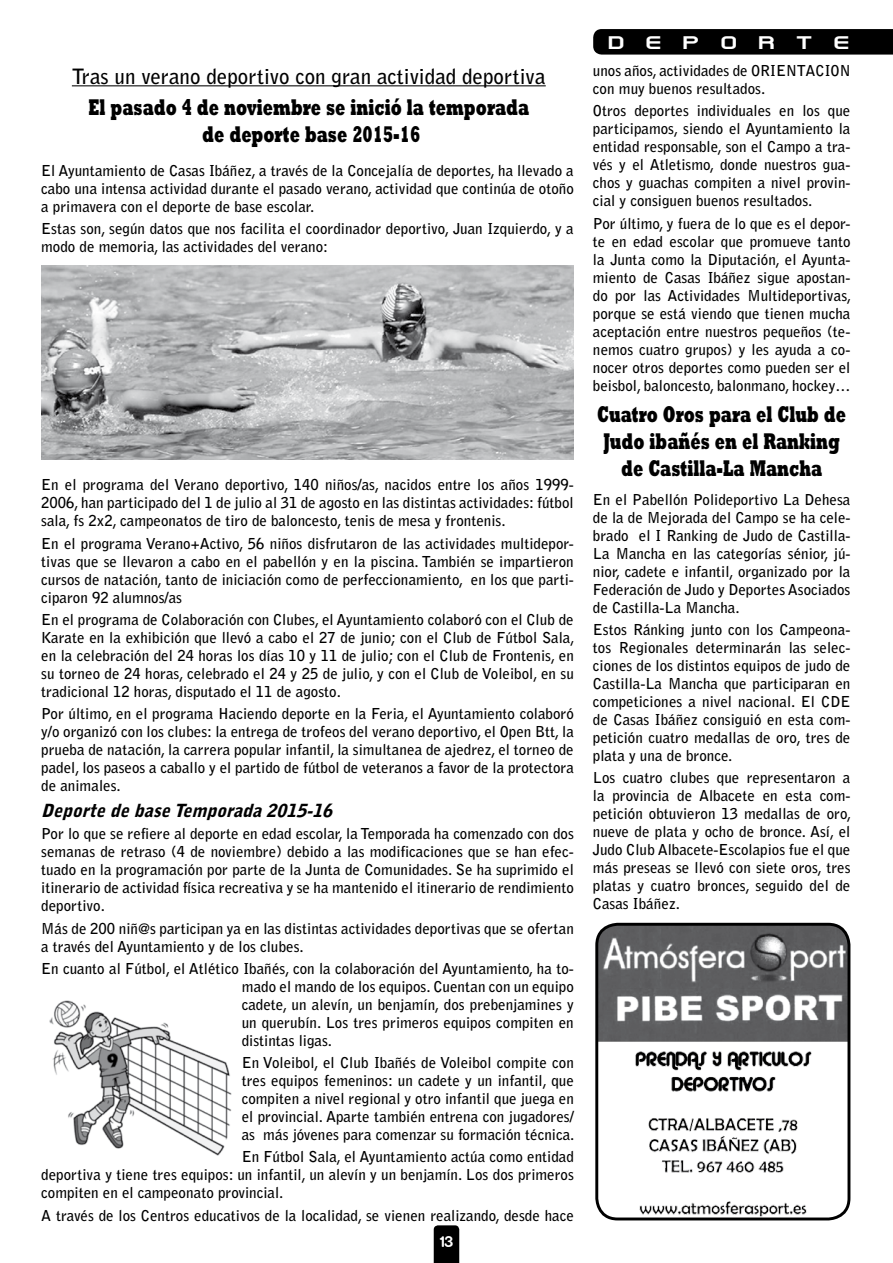
<style>
.page{position:relative;width:893px;height:1263px;background:#fff}
.page>*{position:absolute;margin:0;border:0;box-sizing:border-box;transform-origin:0 0}
.t1{font:24.75px "Empire Builder Document";letter-spacing:.62em;color:#fff;scale:1.27 1}
.t2{font:800 23.1px/27px "Rockwell";color:#000;text-align:center;scale:.64 1}
.t3{font:700 21px "Bell Gothic Std";color:#000}
.t4{font:italic 900 18px "Bell Gothic Std";color:#000}
.t5{font:700 15px/18px "Bell Gothic Std";color:#000;text-align:justify}
.t6{font:700 13.5px "Rocko FLF";color:#fff}
</style>
<div class="page">
<svg style="left:593px;top:29px;width:300px;height:26px"></svg>
<svg style="left:434px;top:1225px;width:25px;height:38px"></svg>
<hr style="left:72px;top:85px;width:474px;height:1px;background:#000">
<img style="left:41px;top:266px;width:533px;height:193px">
<img style="left:49px;top:1000px;width:183px;height:156px">
<img style="left:599px;top:924px;width:250px;height:295px">
<div style="left:595px;top:923px;width:255px;height:297px;border:3px solid #000;border-radius:21px"></div>
<h3 class="t3" style="left:72px;top:63px;width:475px">Tras un verano deportivo con gran actividad deportiva</h3>
<h2 class="t2" style="left:88px;top:93px;width:690px">El pasado 4 de noviembre se inició la temporada de deporte base 2015-16</h2>
<p class="t5" style="left:41px;top:161px;width:534px">El Ayuntamiento de Casas Ibáñez, a través de la Concejalía de deportes, ha llevado a cabo una intensa actividad durante el pasado verano, actividad que continúa de otoño a primavera con el deporte de base escolar.</p>
<p class="t5" style="left:41px;top:220px;width:534px">Estas son, según datos que nos facilita el coordinador deportivo, Juan Izquierdo, y a modo de memoria, las actividades del verano:</p>
<p class="t5" style="left:41px;top:476px;width:534px">En el programa del Verano deportivo, 140 niños/as, nacidos entre los años 1999- 2006, han participado del 1 de julio al 31 de agosto en las distintas actividades: fútbol sala, fs 2x2, campeonatos de tiro de baloncesto, tenis de mesa y frontenis.</p>
<p class="t5" style="left:41px;top:534px;width:534px">En el programa Verano+Activo, 56 niños disfrutaron de las actividades multidepor&shy;tivas que se llevaron a cabo en el pabellón y en la piscina. También se impartieron cursos de natación, tanto de iniciación como de perfeccionamiento, en los que parti&shy;ciparon 92 alumnos/as</p>
<p class="t5" style="left:41px;top:610px;width:535px">En el programa de Colaboración con Clubes, el Ayuntamiento colaboró con el Club de Karate en la exhibición que llevó a cabo el 27 de junio; con el Club de Fútbol Sala, en la celebración del 24 horas los días 10 y 11 de julio; con el Club de Frontenis, en su torneo de 24 horas, celebrado el 24 y 25 de julio, y con el Club de Voleibol, en su tradicional 12 horas, disputado el 11 de agosto.</p>
<p class="t5" style="left:41px;top:705px;width:534px">Por último, en el programa Haciendo deporte en la Feria, el Ayuntamiento colaboró y/o organizó con los clubes: la entrega de trofeos del verano deportivo, el Open Btt, la prueba de natación, la carrera popular infantil, la simultanea de ajedrez, el torneo de padel, los paseos a caballo y el partido de fútbol de veteranos a favor de la protectora de animales.</p>
<p class="t4" style="left:41px;top:800px;width:298px">DeportedebaseTemporada2015-16</p>
<p class="t5" style="left:41px;top:825px;width:534px">Por lo que se refiere al deporte en edad escolar, la Temporada ha comenzado con dos semanas de retraso (4 de noviembre) debido a las modificaciones que se han efec&shy;tuado en la programación por parte de la Junta de Comunidades. Se ha suprimido el itinerario de actividad física recreativa y se ha mantenido el itinerario de rendimiento deportivo.</p>
<p class="t5" style="left:41px;top:919px;width:534px">Más de 200 niñ@s participan ya en las distintas actividades deportivas que se ofertan a través del Ayuntamiento y de los clubes.</p>
<p class="t5" style="left:242px;top:959px;width:334px;text-indent:-200px">En cuanto al Fútbol, el Atlético Ibañés, con la colaboración del Ayuntamiento, ha to&shy;mado el mando de los equipos. Cuentan con un equipo cadete, un alevín, un benjamín, dos prebenjamines y un querubín. Los tres primeros equipos compiten en distintas ligas.</p>
<p class="t5" style="left:242px;top:1054px;width:334px">En Voleibol, el Club Ibañés de Voleibol compite con tres equipos femeninos: un cadete y un infantil, que compiten a nivel regional y otro infantil que juega en el provincial. Aparte también entrena con jugadores/ as más jóvenes para comenzar su formación técnica.</p>
<p class="t5" style="left:41px;top:1148px;width:534px;text-indent:200px">En Fútbol Sala, el Ayuntamiento actúa como entidad deportiva y tiene tres equipos: un infantil, un alevín y un benjamín. Los dos primeros compiten en el campeonato provincial.</p>
<p class="t5" style="left:41px;top:1206px;width:534px">A través de los Centros educativos de la localidad, se vienen realizando, desde hace</p>
<p class="t6" style="left:440px;top:1233px;width:15px">13</p>
<h1 class="t1" style="left:607px;top:28px;width:193px">deporte</h1>
<p class="t5" style="left:593px;top:62px;width:259px">unos años, actividades de ORIENTACION con muy buenos resultados.</p>
<p class="t5" style="left:593px;top:102px;width:259px">Otros deportes individuales en los que participamos, siendo el Ayuntamiento la entidad responsable, son el Campo a tra&shy;vés y el Atletismo, donde nuestros gua&shy;chos y guachas compiten a nivel provin&shy;cial y consiguen buenos resultados.</p>
<p class="t5" style="left:593px;top:214px;width:260px">Por último, y fuera de lo que es el depor&shy;te en edad escolar que promueve tanto la Junta como la Diputación, el Ayunta&shy;miento de Casas Ibáñez sigue apostan&shy;do por las Actividades Multideportivas, porque se está viendo que tienen mucha aceptación entre nuestros pequeños (te&shy;nemos cuatro grupos) y les ayuda a co&shy;nocer otros deportes como pueden ser el beisbol, baloncesto, balonmano, hockey…</p>
<h2 class="t2" style="left:597px;top:400px;width:391px">Cuatro Oros para el Club de<br>Judo ibañés en el Ranking de Castilla-La Mancha</h2>
<p class="t5" style="left:593px;top:490px;width:259px">En el Pabellón Polideportivo La Dehesa de la de Mejorada del Campo se ha cele&shy;brado el I Ranking de Judo de Castilla-La Mancha en las categorías sénior, jú&shy;nior, cadete e infantil, organizado por la Federación de Judo y Deportes Asociados de Castilla-La Mancha.</p>
<p class="t5" style="left:593px;top:620px;width:259px">Estos Ránking junto con los Campeona&shy;tos Regionales determinarán las selec&shy;ciones de los distintos equipos de judo de Castilla-La Mancha que participaran en competiciones a nivel nacional. El CDE de Casas Ibáñez consiguió en esta com&shy;petición cuatro medallas de oro, tres de plata y una de bronce.</p>
<p class="t5" style="left:593px;top:769px;width:260px">Los cuatro clubes que representaron a la provincia de Albacete en esta com&shy;petición obtuvieron 13 medallas de oro, nueve de plata y ocho de bronce. Así, el Judo Club Albacete-Escolapios fue el que más preseas se llevó con siete oros, tres platas y cuatro bronces, seguido del de Casas Ibáñez.</p>
</div>
